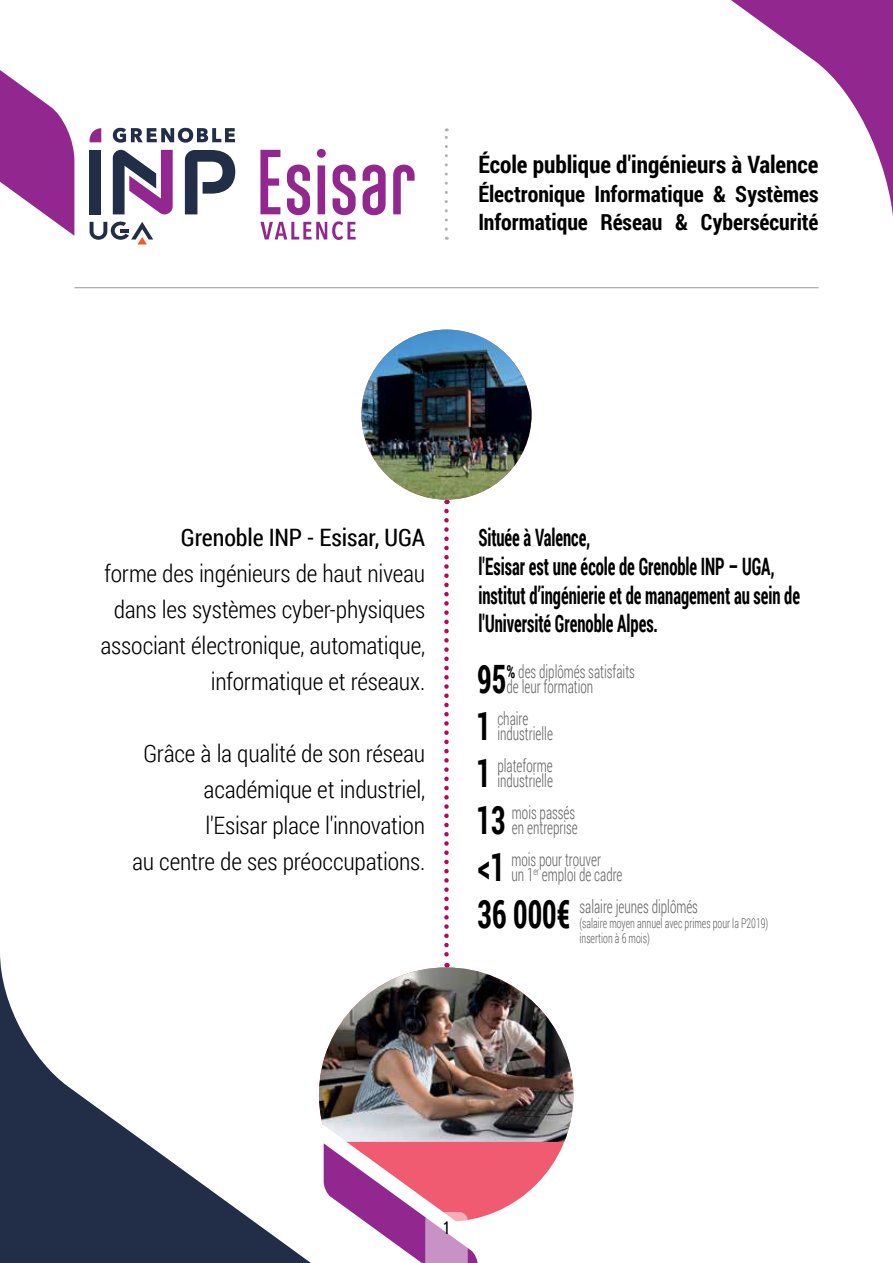
<style>
.page{position:relative;width:893px;height:1263px;background:#fff}
.page>*{position:absolute;margin:0;border:0;box-sizing:border-box;transform-origin:0 0}
.t1{font:300 24px/36px "Roboto Condensed";letter-spacing:-.01em;color:#000;text-align:right}
.t2{font:700 24px/28.8px "Roboto Condensed";letter-spacing:-.005em;color:#000;scale:.7 1}
.t3{font:700 24px "Roboto Condensed";letter-spacing:-.005em;color:#000}
.t4{font:24px "Roboto Condensed";letter-spacing:-.005em;color:#000}
.t5{font:700 22.5px/28.5px "Roboto Condensed";letter-spacing:-.005em;color:#000}
.t6{font:300 18px/15px "Roboto Condensed";color:#636466;scale:.75 1}
.t7{font:700 18px "Ando";color:#000}
.t8{font:300 13.5px/15px "Roboto Condensed";color:#636466;scale:.75 1}
.s1{font-weight:700;font-size:39.15px;color:#000}
.s2{font-weight:700;color:#000}
</style>
<div class="page">
<div style="left:319px;top:967px;width:254px;height:255px;background:#f05b72;border-radius:50%"></div>
<img style="left:340px;top:967px;width:233px;height:175px">
<svg style="left:445px;top:128px;width:3px;height:101px"></svg>
<svg style="left:260px;top:221px;width:96px;height:19px"></svg>
<svg style="left:260px;top:150px;width:20px;height:64px"></svg>
<svg style="left:287px;top:165px;width:23px;height:50px"></svg>
<svg style="left:317px;top:149px;width:9px;height:65px"></svg>
<svg style="left:333px;top:165px;width:23px;height:50px"></svg>
<svg style="left:363px;top:165px;width:23px;height:50px"></svg>
<svg style="left:393px;top:165px;width:22px;height:49px"></svg>
<svg style="left:90px;top:221px;width:63px;height:23px"></svg>
<svg style="left:185px;top:150px;width:50px;height:64px"></svg>
<div style="left:90px;top:150px;width:11px;height:64px;background:#222d47"></div>
<svg style="left:90px;top:128px;width:11px;height:14px"></svg>
<svg style="left:113px;top:150px;width:60px;height:64px"></svg>
<svg style="left:113px;top:128px;width:122px;height:15px"></svg>
<svg style="left:0;top:70px;width:74px;height:166px"></svg>
<svg style="left:444px;top:511px;width:5px;height:456px"></svg>
<img style="left:361px;top:330px;width:170px;height:170px;border-radius:85px">
<svg style="left:0;top:956px;width:340px;height:307px"></svg>
<hr style="left:74px;top:287px;width:745px;height:1px;background:#939598">
<svg style="left:702px;top:0;width:191px;height:289px"></svg>
<svg style="left:308px;top:1114px;width:192px;height:149px"></svg>
<p class="t3" style="left:478px;top:148px;width:342px">École publique d'ingénieurs à Valence</p>
<p class="t5" style="left:478px;top:179px;width:342px">Électronique Informatique &amp; Systèmes<br>Informatique Réseau &amp; Cybersécurité</p>
<p class="t4" style="left:181px;top:521px;width:246px">Grenoble INP - Esisar, UGA</p>
<p class="t1" style="left:101px;top:555px;width:326px">forme des ingénieurs de haut niveau dans les systèmes cyber-physiques associant électronique, automatique, informatique et réseaux.</p>
<p class="t1" style="left:132px;top:735px;width:295px">Grâce à la qualité de son réseau académique et industriel,<br>l'Esisar place l'innovation<br>au centre de ses préoccupations.</p>
<p class="t2" style="left:478px;top:522px;width:461px">Située à Valence,<br>l'Esisar est une école de Grenoble INP – UGA, institut d’ingénierie et de management au sein de l'Université Grenoble Alpes.</p>
<p class="t6" style="left:506px;top:663px;width:173px;text-indent:-29px"><span class="s1">95</span><span class="s2">%</span> des diplômés satisfaits de leur formation</p>
<p class="t6" style="left:497px;top:710px;width:76px;text-indent:-21px"><span class="s1">1</span> chaire industrielle</p>
<p class="t6" style="left:477px;top:757px;width:103px;text-align:right"><span class="s1">1</span> plateforme industrielle</p>
<p class="t6" style="left:477px;top:804px;width:137px;text-align:right"><span class="s1">13</span> mois passés en entreprise</p>
<p class="t6" style="left:511px;top:851px;width:150px;text-indent:-34px"><span class="s1">&lt;1</span> mois pour trouver<br>un 1<sup>er</sup> emploi de cadre</p>
<p class="t6" style="left:478px;top:898px;width:295px"><span class="s1">36 000€</span> salaire jeunes diplômés</p>
<p class="t8" style="left:579px;top:915px;width:253px">(salaire moyen annuel avec primes pour la P2019) insertion à 6 mois)</p>
<p class="t7" style="left:444px;top:1218px;width:7px">1</p>
</div>
